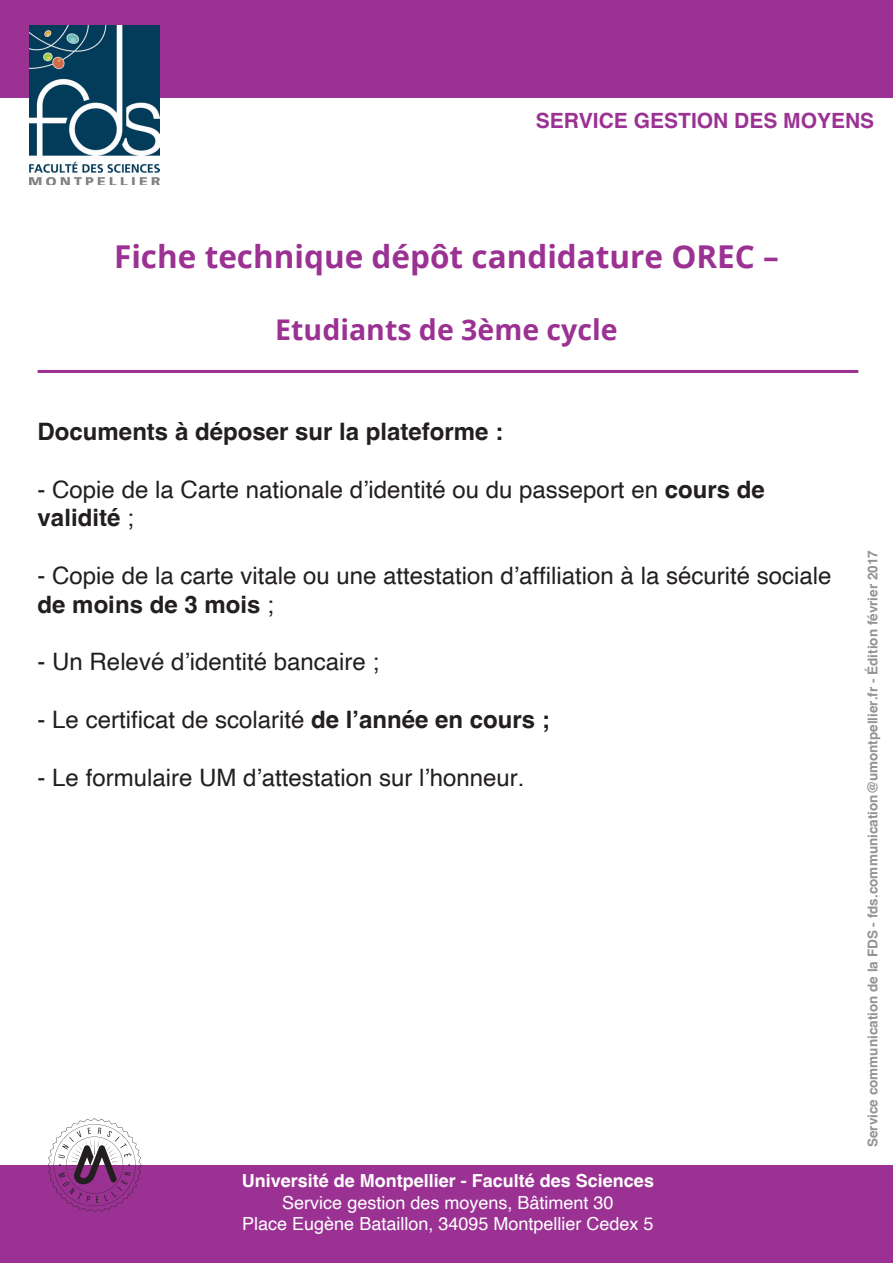
<style>
.page{position:relative;width:893px;height:1263px;background:#fff}
.page>*{position:absolute;margin:0;border:0;box-sizing:border-box;transform-origin:0 0}
.t1{font:700 31.5px "Open Sans";color:#9b3293}
.t2{font:700 28.5px "Open Sans";color:#9b3293}
.t3{font:24px/28.8px "Helvetica";color:#231f20}
.t4{font:700 24px "Helvetica";color:#231f20}
.t5{font:700 21px "Helvetica";color:#9b3293}
.t6{font:18px/21.6px "Helvetica";color:#fff;text-align:center}
.t7{font:700 18px "Helvetica";color:#fff}
.t8{font:700 13.5px "Helvetica";color:#919396}
.s1{font-weight:700}
</style>
<div class="page">
<div style="left:0;top:0;width:893px;height:98px;background:#9b3293"></div>
<img style="left:30px;top:26px;width:129px;height:159px">
<hr style="left:38px;top:370px;width:820px;height:3px;background:#9b3293">
<div style="left:0;top:1165px;width:893px;height:98px;background:#9b3293"></div>
<svg style="left:48px;top:1118px;width:94px;height:94px"></svg>
<p class="t5" style="left:536px;top:104px;width:340px">SERVICE GESTION DES MOYENS</p>
<h1 class="t1" style="left:114px;top:234px;width:666px">Fiche technique dépôt candidature OREC –</h1>
<p class="t2" style="left:275px;top:309px;width:344px">Etudiants de 3ème cycle</p>
<p class="t4" style="left:38px;top:412px;width:467px">Documents à déposer sur la plateforme :</p>
<p class="t3" style="left:38px;top:475px;width:729px">- Copie de la Carte nationale d’identité ou du passeport en <span class="s1">cours de validité</span> ;</p>
<p class="t3" style="left:38px;top:562px;width:795px">- Copie de la carte vitale ou une attestation d’affiliation à la sécurité sociale <span class="s1">de moins de 3 mois</span> ;</p>
<p class="t3" style="left:38px;top:648px;width:343px">- Un Relevé d’identité bancaire ;</p>
<p class="t3" style="left:38px;top:706px;width:514px">- Le certificat de scolarité <span class="s1">de l’année en cours ;</span></p>
<p class="t3" style="left:38px;top:763px;width:488px">- Le formulaire UM d’attestation sur l’honneur.</p>
<p class="t7" style="left:242px;top:1166px;width:414px">Université de Montpellier - Faculté des Sciences</p>
<p class="t6" style="left:242px;top:1192px;width:413px">Service gestion des moyens, Bâtiment 30<br>Place Eugène Bataillon, 34095 Montpellier Cedex 5</p>
<p class="t8" style="left:862px;top:1147px;width:598px;rotate:-90deg">Service communication de la FDS - fds.communication@umontpellier.fr - Édition février 2017</p>
</div>
